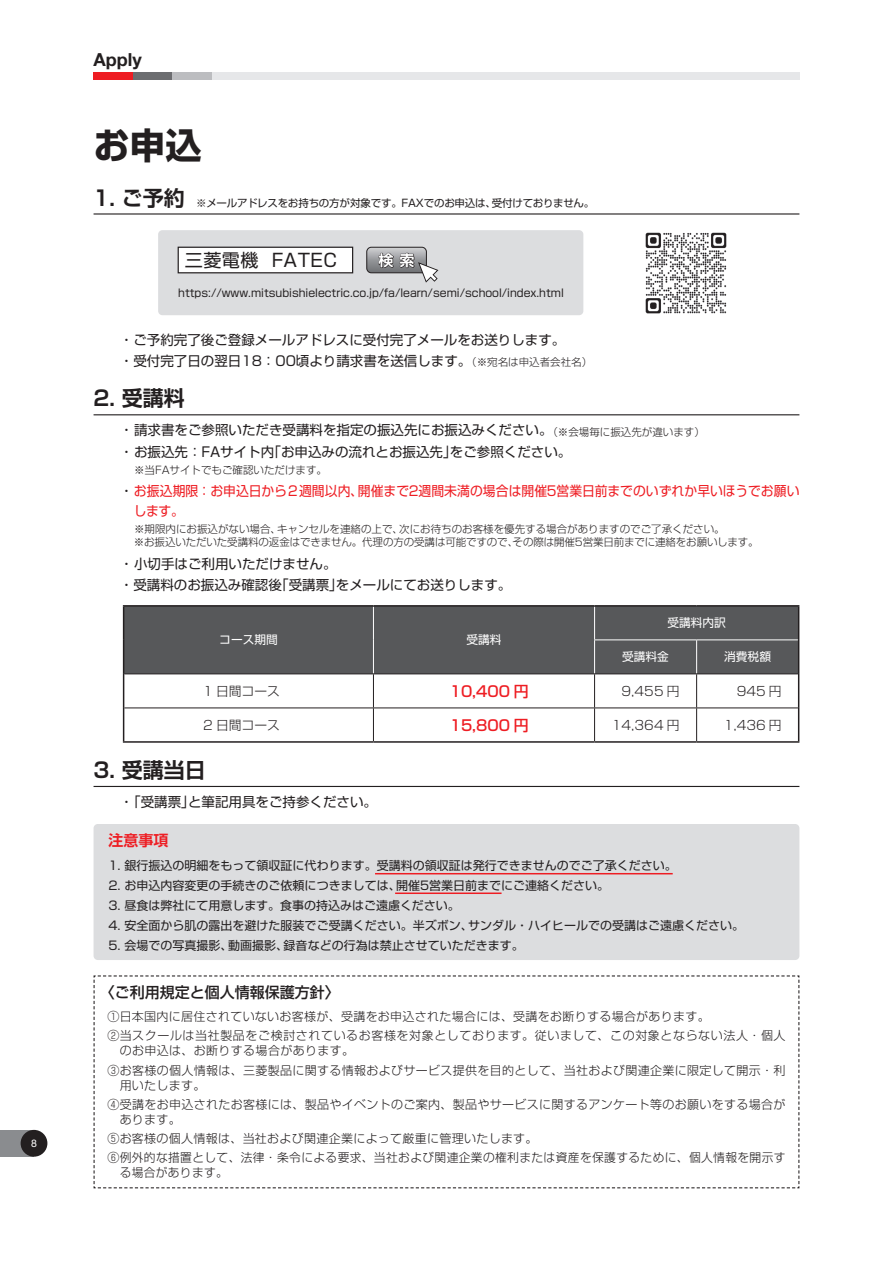
<style>
.page{position:relative;width:893px;height:1263px;background:#fff}
.page>*{position:absolute;margin:0;border:0;box-sizing:border-box;transform-origin:0 0}
.t1{font:700 36px "Shin Go Pro";color:#231f20}
.t2{font:700 21px "Shin Go Pro De";color:#231f20}
.t3{font:18px "Shin Go Pro";letter-spacing:.025em;color:#231f20}
.t4{font:700 18px "Helvetica Neue LT Pro";color:#231f20}
.t5{font:500 15px "Shin Go Pro";color:#231f20}
.t6{font:700 15px "Shin Go Pro De";color:#ee1d23}
.t7{font:700 15px "Shin Go Pro De";color:#fff}
.t8{font:500 14.85px "Shin Go Pro";color:#ee1d23}
.t9{font:13.5px/21.6px "Shin Go Pro";color:#231f20}
.t10{font:13.5px/19.5px "Shin Go Pro";color:#ee1d23;scale:.95 1}
.t11{font:300 12.75px "Shin Go Pro";color:#231f20}
.t12{font:300 12px/19.2px "Shin Go Pro";letter-spacing:.03em;color:#231f20}
.t13{font:12px "Shin Go Pro";color:#231f20}
.t14{font:300 12px/19.2px "Shin Go Pro";letter-spacing:.05em;color:#231f20}
.t15{font:11.7px "Shin Go Pro";color:#fff}
.t16{font:10.8px "Shin Go Pro";color:#231f20}
.t17{font:300 10.5px/13.5px "Shin Go Pro";color:#231f20}
.t18{font:10.5px "Shin Go Pro";letter-spacing:-.02em;color:#231f20}
.t19{font:10.5px "Helvetica Neue LT Pro";color:#fff}
.s1{font-weight:300;font-size:10.5px}
.s2{color:#231f20}
</style>
<div class="page">
<div style="left:0;top:1130px;width:34px;height:27px;background:#8a8c8f"></div>
<div style="left:21px;top:1130px;width:26px;height:27px;background:#231f20;border-radius:50%"></div>
<hr style="left:94px;top:213px;width:705px;height:2px;background:#231f20">
<hr style="left:94px;top:414px;width:705px;height:1px;background:#231f20">
<hr style="left:94px;top:786px;width:705px;height:1px;background:#231f20">
<div style="left:94px;top:824px;width:705px;height:136px;background:#dcdddf;border-radius:4px"></div>
<hr style="left:395px;top:892px;width:107px;height:2px;background:#ee1d23">
<hr style="left:375px;top:873px;width:298px;height:1px;background:#ee1d23">
<svg style="left:93px;top:975px;width:707px;height:214px"></svg>
<div style="left:94px;top:72px;width:39px;height:8px;background:#ee1d23"></div>
<div style="left:133px;top:72px;width:40px;height:8px;background:#6c6d70"></div>
<div style="left:173px;top:72px;width:39px;height:8px;background:#bcbdc0"></div>
<div style="left:212px;top:72px;width:587px;height:8px;background:#e6e7e9"></div>
<div style="left:124px;top:607px;width:674px;height:66px;background:#57585a"></div>
<hr style="left:373px;top:607px;width:1px;height:33px;background:#fff">
<hr style="left:373px;top:640px;width:1px;height:33px;background:#fff">
<hr style="left:594px;top:607px;width:1px;height:32px;background:#fff">
<hr style="left:594px;top:639px;width:103px;height:1px;background:#fff">
<hr style="left:594px;top:640px;width:1px;height:33px;background:#fff">
<hr style="left:697px;top:639px;width:101px;height:1px;background:#fff">
<hr style="left:696px;top:640px;width:1px;height:33px;background:#fff">
<hr style="left:123px;top:607px;width:1px;height:33px;background:#231f20">
<hr style="left:123px;top:640px;width:1px;height:34px;background:#231f20">
<hr style="left:798px;top:607px;width:1px;height:33px;background:#231f20">
<hr style="left:798px;top:640px;width:1px;height:34px;background:#231f20">
<hr style="left:123px;top:674px;width:1px;height:34px;background:#231f20">
<hr style="left:124px;top:673px;width:249px;height:1px;background:#231f20">
<hr style="left:373px;top:674px;width:1px;height:33px;background:#231f20">
<hr style="left:373px;top:673px;width:222px;height:1px;background:#231f20">
<hr style="left:594px;top:674px;width:1px;height:33px;background:#231f20">
<hr style="left:595px;top:673px;width:102px;height:1px;background:#231f20">
<hr style="left:696px;top:674px;width:1px;height:33px;background:#231f20">
<hr style="left:697px;top:673px;width:101px;height:1px;background:#231f20">
<hr style="left:798px;top:674px;width:1px;height:34px;background:#231f20">
<hr style="left:123px;top:708px;width:1px;height:33px;background:#231f20">
<hr style="left:123px;top:741px;width:250px;height:2px;background:#231f20">
<hr style="left:373px;top:708px;width:1px;height:33px;background:#231f20">
<hr style="left:373px;top:741px;width:222px;height:2px;background:#231f20">
<hr style="left:594px;top:708px;width:1px;height:33px;background:#231f20">
<hr style="left:595px;top:741px;width:102px;height:2px;background:#231f20">
<hr style="left:696px;top:708px;width:1px;height:33px;background:#231f20">
<hr style="left:798px;top:708px;width:1px;height:33px;background:#231f20">
<hr style="left:697px;top:741px;width:102px;height:2px;background:#231f20">
<hr style="left:123px;top:605px;width:250px;height:2px;background:#231f20">
<hr style="left:373px;top:605px;width:222px;height:2px;background:#231f20">
<hr style="left:595px;top:605px;width:102px;height:2px;background:#231f20">
<hr style="left:697px;top:605px;width:102px;height:2px;background:#231f20">
<hr style="left:124px;top:707px;width:249px;height:1px;background:#231f20">
<hr style="left:373px;top:707px;width:222px;height:1px;background:#231f20">
<hr style="left:595px;top:707px;width:102px;height:1px;background:#231f20">
<hr style="left:697px;top:707px;width:101px;height:1px;background:#231f20">
<div style="left:158px;top:230px;width:425px;height:85px;background:#dcdddf;border-radius:4px"></div>
<div style="left:178px;top:247px;width:175px;height:26px;background:#fff"></div>
<div style="left:178px;top:247px;width:175px;height:26px;border:1px solid #231f20"></div>
<div style="left:366px;top:247px;width:61px;height:26px;border:1px solid #231f20;border-radius:5px"></div>
<svg style="left:367px;top:247px;width:72px;height:36px"></svg>
<img style="left:645px;top:232px;width:82px;height:82px">
<p class="t19" style="left:31px;top:1137px;width:7px">8</p>
<h3 class="t4" style="left:94px;top:49px;width:50px">Apply</h3>
<h1 class="t1" style="left:94px;top:117px;width:109px">お申込</h1>
<h2 class="t2" style="left:94px;top:180px;width:93px">1. ご予約</h2>
<p class="t18" style="left:196px;top:194px;width:400px">※メールアドレスをお持ちの方が対象です。FAXでのお申込は、受付けておりません。</p>
<h3 class="t3" style="left:185px;top:245px;width:154px">三菱電機 FATEC</h3>
<p class="t7" style="left:378px;top:248px;width:38px">検索</p>
<p class="t16" style="left:178px;top:284px;width:387px">https://www.mitsubishielectric.co.jp/fa/learn/semi/school/index.html</p>
<p class="t9" style="left:120px;top:328px;width:474px;line-height:21px">・ご予約完了後ご登録メールアドレスに受付完了メールをお送りします。<br>・受付完了日の翌日18：00頃より請求書を送信します。<span class="s1">（※宛名は申込者会社名）</span></p>
<h2 class="t2" style="left:94px;top:381px;width:93px">2. 受講料</h2>
<p class="t9" style="left:120px;top:418px;width:586px">・請求書をご参照いただき受講料を指定の振込先にお振込みください。<span class="s1">（※会場毎に振込先が違います）</span>・お振込先：FAサイト内「お申込みの流れとお振込先」をご参照ください。</p>
<p class="t17" style="left:134px;top:462px;width:195px">※当FAサイトでもご確認いただけます。</p>
<p class="t10" style="left:134px;top:480px;width:702px;text-indent:-14px"><span class="s2">・</span>お振込期限：お申込日から２週間以内、開催まで2週間未満の場合は開催5営業日前までのいずれか早いほうでお願いします。</p>
<p class="t17" style="left:134px;top:521px;width:626px">※期限内にお振込がない場合、キャンセルを連絡の上で、次にお待ちのお客様を優先する場合がありますのでご了承ください。<br>※お振込いただいた受講料の返金はできません。代理の方の受講は可能ですので、その際は開催5営業日前までに連絡をお願いします。</p>
<p class="t9" style="left:120px;top:551px;width:393px">・小切手はご利用いただけません。<br>・受講料のお振込み確認後「受講票」をメールにてお送りします。</p>
<p class="t15" style="left:219px;top:630px;width:60px">コース期間</p>
<p class="t15" style="left:466px;top:630px;width:37px">受講料</p>
<p class="t15" style="left:667px;top:613px;width:60px">受講料内訳</p>
<p class="t15" style="left:622px;top:647px;width:48px">受講料金</p>
<p class="t15" style="left:724px;top:647px;width:48px">消費税額</p>
<p class="t11" style="left:203px;top:680px;width:78px">1 日間コース</p>
<p class="t8" style="left:450px;top:679px;width:80px">10,400 円</p>
<p class="t11" style="left:622px;top:680px;width:59px">9,455 円</p>
<p class="t11" style="left:737px;top:680px;width:46px">945 円</p>
<p class="t11" style="left:203px;top:714px;width:78px">2 日間コース</p>
<p class="t8" style="left:450px;top:713px;width:80px">15,800 円</p>
<p class="t11" style="left:612px;top:714px;width:69px">14,364 円</p>
<p class="t11" style="left:724px;top:714px;width:59px">1,436 円</p>
<h2 class="t2" style="left:94px;top:753px;width:114px">3. 受講当日</h2>
<p class="t9" style="left:120px;top:789px;width:259px">・「受講票」と筆記用具をご持参ください。</p>
<p class="t6" style="left:108px;top:828px;width:61px">注意事項</p>
<p class="t13" style="left:108px;top:855px;width:570px">1. 銀行振込の明細をもって領収証に代わります。受講料の領収証は発行できませんのでご了承ください。</p>
<p class="t13" style="left:108px;top:875px;width:502px">2. お申込内容変更の手続きのご依頼につきましては、開催5営業日前までにご連絡ください。</p>
<p class="t13" style="left:108px;top:895px;width:353px">3. 昼食は弊社にて用意します。食事の持込みはご遠慮ください。</p>
<p class="t13" style="left:108px;top:915px;width:637px">4. 安全面から肌の露出を避けた服装でご受講ください。半ズボン、サンダル・ハイヒールでの受講はご遠慮ください。</p>
<p class="t13" style="left:108px;top:936px;width:417px">5. 会場での写真撮影、動画撮影、録音などの行為は禁止させていただきます。</p>
<p class="t5" style="left:100px;top:980px;width:241px">〈ご利用規定と個人情報保護方針〉</p>
<p class="t14" style="left:107px;top:1005px;width:680px">①日本国内に居住されていないお客様が、受講をお申込された場合には、受講をお断りする場合があります。<br>②当スクールは当社製品をご検討されているお客様を対象としております。従いまして、この対象とならない法人・個人</p>
<p class="t12" style="left:107px;top:1040px;width:679px;text-indent:12px">のお申込は、お断りする場合があります。<br>③お客様の個人情報は、三菱製品に関する情報およびサービス提供を目的として、当社および関連企業に限定して開示・利</p>
<p class="t12" style="left:107px;top:1074px;width:680px;text-indent:12px">用いたします。<br>④受講をお申込されたお客様には、製品やイベントのご案内、製品やサービスに関するアンケート等のお願いをする場合が</p>
<p class="t12" style="left:107px;top:1108px;width:680px;text-indent:12px">あります。<br>⑤お客様の個人情報は、当社および関連企業によって厳重に管理いたします。<br>⑥例外的な措置として、法律・条令による要求、当社および関連企業の権利または資産を保護するために、個人情報を開示す</p>
<p class="t12" style="left:120px;top:1162px;width:110px">る場合があります。</p>
</div>
